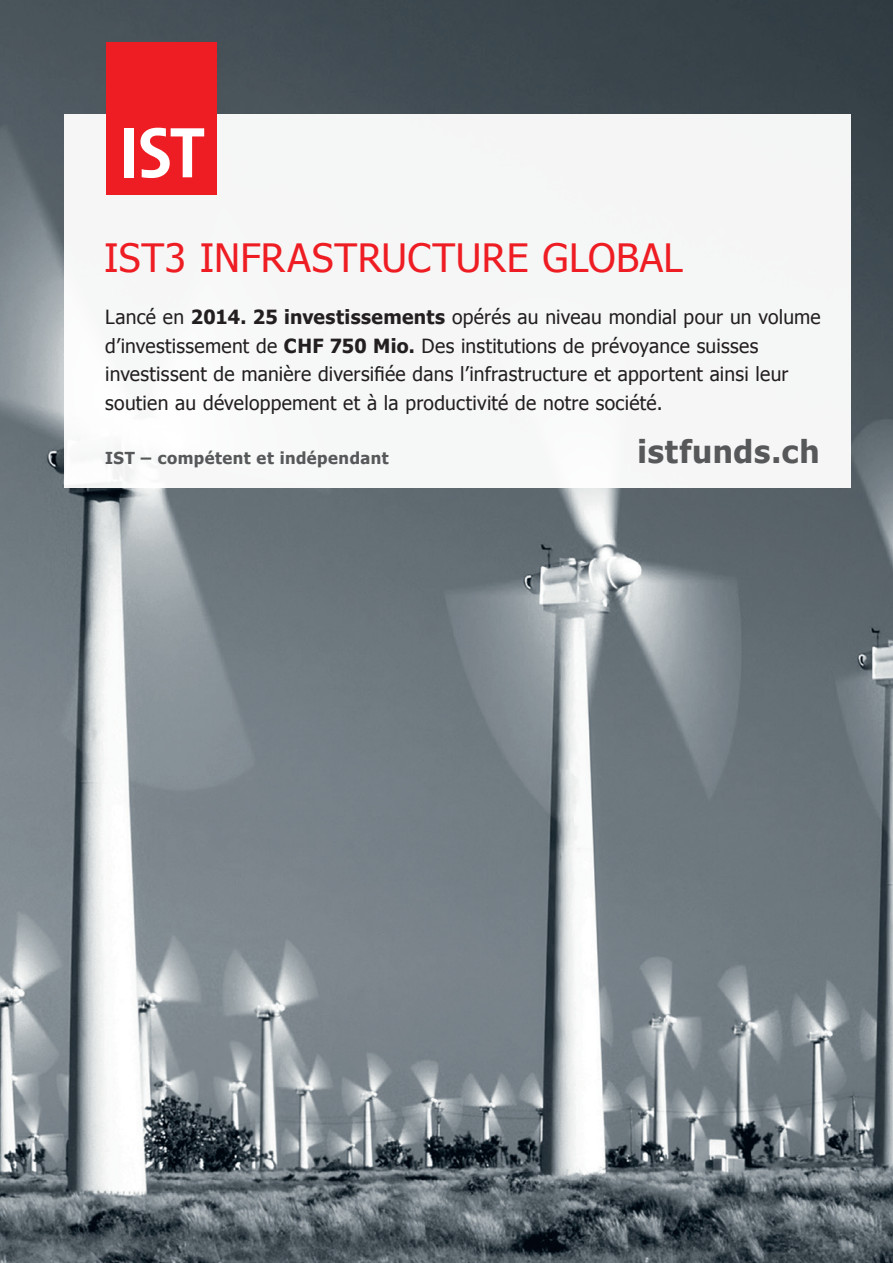
<style>
.page{position:relative;width:893px;height:1263px;background:#fff}
.page>*{position:absolute;margin:0;border:0;box-sizing:border-box;transform-origin:0 0}
.t1{font:39px "Tahoma";letter-spacing:.01em;color:#ee1d23}
.t2{font:700 31.5px "Tahoma";letter-spacing:.025em;color:#57585a}
.t3{font:19.5px/28.5px "Tahoma";letter-spacing:.015em;color:#231f20}
.t4{font:700 16.5px "Tahoma";letter-spacing:.03em;color:#57585a}
.s1{font-weight:700}
</style>
<div class="page">
<img style="left:0;top:0;width:893px;height:1263px">
<div style="left:64px;top:115px;width:786px;height:373px;background:#f6f6f7"></div>
<div style="left:106px;top:43px;width:111px;height:152px;background:#ee1d23"></div>
<div style="left:124px;top:128px;width:10px;height:49px;background:#fff"></div>
<svg style="left:140px;top:128px;width:64px;height:50px"></svg>
<h1 class="t1" style="left:104px;top:232px;width:580px">IST3 INFRASTRUCTURE GLOBAL</h1>
<p class="t3" style="left:105px;top:302px;width:717px">Lancé en <span class="s1">2014. 25 investissements</span> opérés au niveau mondial pour un volume d’investissement de <span class="s1">CHF 750 Mio.</span> Des institutions de prévoyance suisses investissent de manière diversifiée dans l’infrastructure et apportent ainsi leur soutien au développement et à la productivité de notre société.</p>
<p class="t4" style="left:105px;top:446px;width:285px">IST – compétent et indépendant</p>
<h2 class="t2" style="left:637px;top:429px;width:184px">istfunds.ch</h2>
</div>
